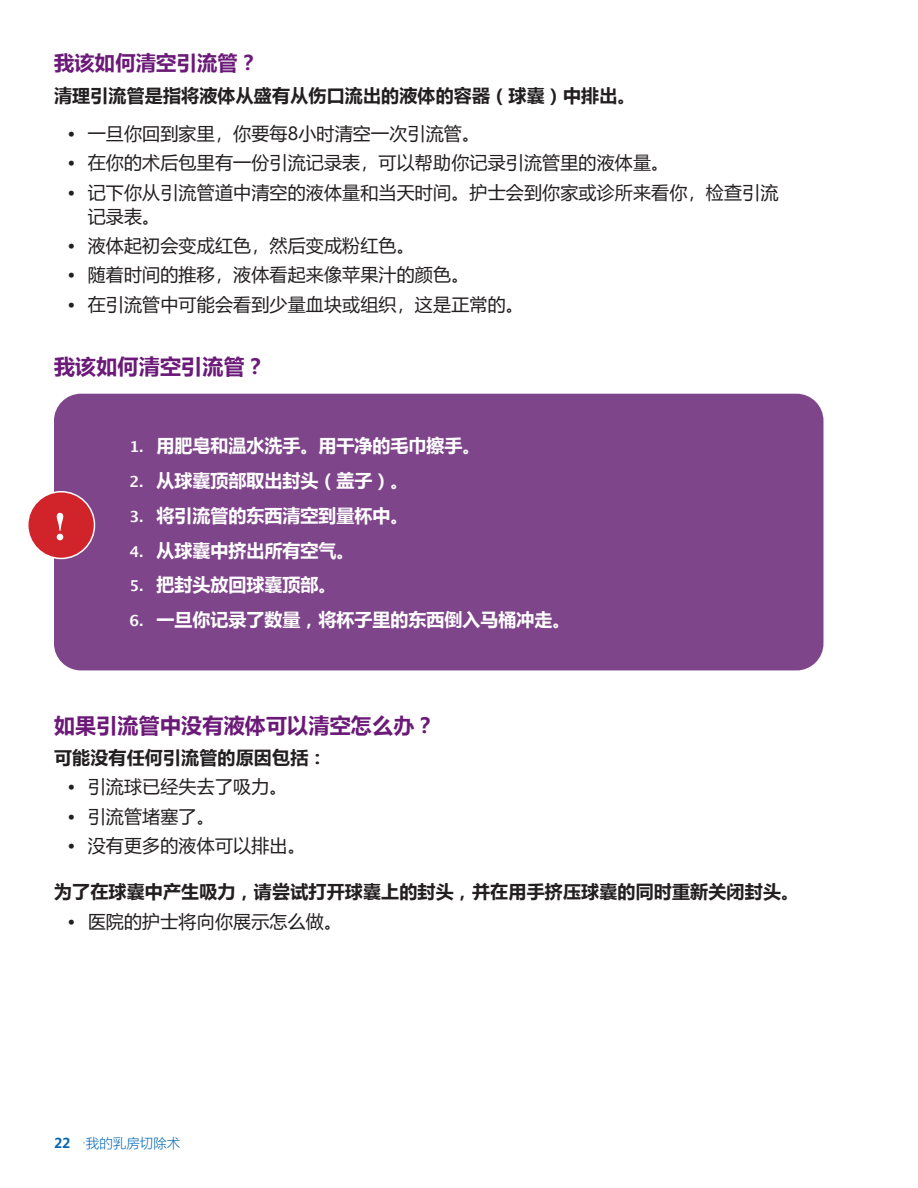
<style>
.page{position:relative;width:918px;height:1188px;background:#fff}
.page>*{position:absolute;margin:0;border:0;box-sizing:border-box;transform-origin:0 0}
.t1{font:700 21px "Microsoft Ya Hei";letter-spacing:.01em;color:#6b1a78}
.t2{font:700 20.25px "Microsoft Ya Hei";letter-spacing:.01em;color:#6b1a78}
.t3{font:18px/24px "Microsoft Ya Hei";letter-spacing:.01em;color:#231f20}
.t4{font:700 18px "Microsoft Ya Hei";color:#fff}
.t5{font:700 18px "Microsoft Ya Hei";letter-spacing:.01em;color:#231f20}
.t6{font:300 13.5px "Microsoft Ya Hei";color:#0166b3}
.s1{font-family:"Sim Sun";font-size:15px}
.s2{font-weight:700}
</style>
<div class="page">
<div style="left:54px;top:394px;width:770px;height:276px;background:#7f458b;border-radius:27px"></div>
<div style="left:28px;top:492px;width:66px;height:66px;background:#d1232a;border-radius:50%"></div>
<svg style="left:57px;top:513px;width:6px;height:27px"></svg>
<div style="left:27px;top:491px;width:68px;height:68px;border:2px solid #fff;border-radius:50%"></div>
<p class="t2" style="left:54px;top:49px;width:206px">我该如何清空引流管？</p>
<p class="t5" style="left:54px;top:83px;width:583px">清理引流管是指将液体从盛有从伤口流出的液体的容器（球囊）中排出。</p>
<p class="t3" style="left:68px;top:121px;width:414px">• 一旦你回到家里，你要每8小时清空一次引流管。</p>
<p class="t3" style="left:68px;top:150px;width:603px">• 在你的术后包里有一份引流记录表，可以帮助你记录引流管里的液体量。</p>
<p class="t3" style="left:88px;top:180px;width:692px;text-indent:-20px">• 记下你从引流管道中清空的液体量和当天时间。护士会到你家或诊所来看你，检查引流记录表。</p>
<p class="t3" style="left:68px;top:233px;width:349px">• 液体起初会变成红色，然后变成粉红色。</p>
<p class="t3" style="left:68px;top:262px;width:403px">• 随着时间的推移，液体看起来像苹果汁的颜色。</p>
<p class="t3" style="left:68px;top:292px;width:458px">• 在引流管中可能会看到少量血块或组织，这是正常的。</p>
<p class="t1" style="left:54px;top:352px;width:213px">我该如何清空引流管？</p>
<p class="t4" style="left:130px;top:433px;width:352px"><span class="s1">1.</span> 用肥皂和温水洗手。用干净的毛巾擦手。</p>
<p class="t4" style="left:130px;top:468px;width:280px"><span class="s1">2.</span> 从球囊顶部取出封头（盖子）。</p>
<p class="t4" style="left:130px;top:503px;width:280px"><span class="s1">3.</span> 将引流管的东西清空到量杯中。</p>
<p class="t4" style="left:130px;top:538px;width:226px"><span class="s1">4.</span> 从球囊中挤出所有空气。</p>
<p class="t4" style="left:130px;top:572px;width:208px"><span class="s1">5.</span> 把封头放回球囊顶部。</p>
<p class="t4" style="left:130px;top:607px;width:442px"><span class="s1">6.</span> 一旦你记录了数量，将杯子里的东西倒入马桶冲走。</p>
<p class="t1" style="left:54px;top:711px;width:383px">如果引流管中没有液体可以清空怎么办？</p>
<p class="t5" style="left:54px;top:745px;width:274px">可能没有任何引流管的原因包括：</p>
<p class="t3" style="left:68px;top:774px;width:222px">• 引流球已经失去了吸力。</p>
<p class="t3" style="left:68px;top:804px;width:149px">• 引流管堵塞了。</p>
<p class="t3" style="left:68px;top:833px;width:240px">• 没有更多的液体可以排出。</p>
<p class="t5" style="left:54px;top:879px;width:747px">为了在球囊中产生吸力，请尝试打开球囊上的封头，并在用手挤压球囊的同时重新关闭封头。</p>
<p class="t3" style="left:68px;top:909px;width:276px">• 医院的护士将向你展示怎么做。</p>
<p class="t6" style="left:54px;top:1134px;width:128px"><span class="s2">22</span> ·我的乳房切除术</p>
</div>
